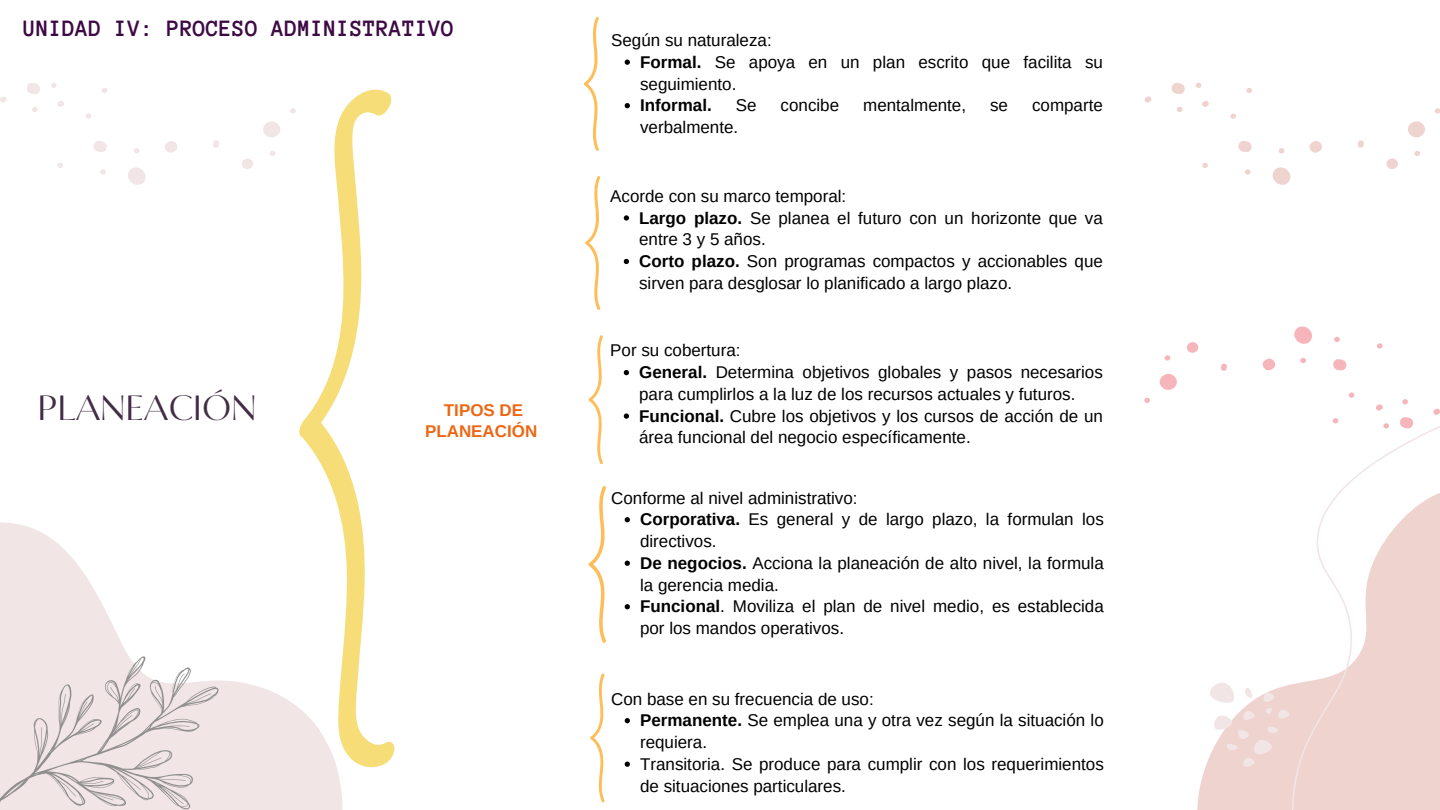
<style>
.page{position:relative;width:1440px;height:810px;background:#fff}
.page>*{position:absolute;margin:0;border:0;box-sizing:border-box;transform-origin:0 0}
.t1{font:35px "Circe Contrast";color:#412d44}
.t2{font:700 24px "Anonymous Pro";color:#3d0a44}
.t3{font:17px/21.8px "Arimo";color:#000}
.t4{font:700 17px/21.8px "Arimo";color:#ed6714;text-align:center}
.t5{font:700 17px "Arimo";color:#000}
.s1{font-weight:700}
</style>
<div class="page">
<svg style="left:0;top:522px;width:343px;height:288px"></svg>
<svg style="left:1144px;top:326px;width:296px;height:100px"></svg>
<svg style="left:1197px;top:684px;width:95px;height:126px;fill:#efd3ce"></svg>
<svg style="left:1209px;top:683px;width:80px;height:85px"></svg>
<svg style="left:1292px;top:426px;width:148px;height:384px;fill:#efd3ce"></svg>
<svg style="left:0;top:622px;width:262px;height:188px;fill:#f1e5e6"></svg>
<svg style="left:1144px;top:82px;width:296px;height:103px"></svg>
<svg style="left:0;top:83px;width:296px;height:102px"></svg>
<svg style="left:297px;top:89px;width:98px;height:680px"></svg>
<svg style="left:625px;top:60px;width:5px;height:5px"></svg>
<svg style="left:625px;top:103px;width:5px;height:5px"></svg>
<svg style="left:584px;top:17px;width:15px;height:134px"></svg>
<svg style="left:585px;top:176px;width:16px;height:134px"></svg>
<svg style="left:624px;top:215px;width:5px;height:6px"></svg>
<svg style="left:624px;top:259px;width:5px;height:5px"></svg>
<svg style="left:624px;top:370px;width:5px;height:5px"></svg>
<svg style="left:624px;top:413px;width:5px;height:6px"></svg>
<svg style="left:625px;top:517px;width:5px;height:5px"></svg>
<svg style="left:625px;top:561px;width:5px;height:5px"></svg>
<svg style="left:625px;top:604px;width:5px;height:5px"></svg>
<svg style="left:589px;top:335px;width:14px;height:130px"></svg>
<svg style="left:589px;top:486px;width:17px;height:157px"></svg>
<svg style="left:625px;top:718px;width:5px;height:5px"></svg>
<svg style="left:625px;top:762px;width:5px;height:5px"></svg>
<svg style="left:590px;top:673px;width:15px;height:130px"></svg>
<h2 class="t2" style="left:23px;top:16px;width:433px">UNIDAD IV: PROCESO ADMINISTRATIVO</h2>
<h1 class="t1" style="left:38px;top:388px;width:220px">PLANEACIÓN</h1>
<p class="t4" style="left:425px;top:399px;width:114px">TIPOS DE<br>PLANEACIÓN</p>
<p class="t3" style="left:611px;top:29px;width:162px">Según su naturaleza:</p>
<p class="t3" style="left:640px;top:51px;width:464px"><span class="s1">Formal.</span> Se apoya en un plan escrito que facilita su seguimiento.</p>
<p class="t5" style="left:640px;top:96px;width:73px">Informal.</p>
<p class="t3" style="left:736px;top:94px;width:22px">Se</p>
<p class="t3" style="left:781px;top:94px;width:60px">concibe</p>
<p class="t3" style="left:863px;top:94px;width:104px">mentalmente,</p>
<p class="t3" style="left:990px;top:94px;width:19px">se</p>
<p class="t3" style="left:1032px;top:94px;width:72px">comparte</p>
<p class="t3" style="left:640px;top:116px;width:100px">verbalmente.</p>
<p class="t3" style="left:610px;top:185px;width:238px">Acorde con su marco temporal:</p>
<p class="t3" style="left:639px;top:207px;width:465px"><span class="s1">Largo plazo.</span> Se planea el futuro con un horizonte que va entre 3 y 5 años.<br><span class="s1">Corto plazo.</span> Son programas compactos y accionables que sirven para desglosar lo planificado a largo plazo.</p>
<p class="t3" style="left:610px;top:340px;width:132px">Por su cobertura:</p>
<p class="t3" style="left:639px;top:361px;width:465px"><span class="s1">General.</span> Determina objetivos globales y pasos necesarios para cumplirlos a la luz de los recursos actuales y futuros.<br><span class="s1">Funcional.</span> Cubre los objetivos y los cursos de acción de un área funcional del negocio específicamente.</p>
<p class="t3" style="left:611px;top:487px;width:248px">Conforme al nivel administrativo:</p>
<p class="t3" style="left:640px;top:509px;width:465px"><span class="s1">Corporativa.</span> Es general y de largo plazo, la formulan los directivos.<br><span class="s1">De negocios.</span> Acciona la planeación de alto nivel, la formula la gerencia media.<br><span class="s1">Funcional</span>. Moviliza el plan de nivel medio, es establecida por los mandos operativos.</p>
<p class="t3" style="left:611px;top:688px;width:264px">Con base en su frecuencia de uso:</p>
<p class="t3" style="left:640px;top:710px;width:465px"><span class="s1">Permanente.</span> Se emplea una y otra vez según la situación lo requiera.<br>Transitoria. Se produce para cumplir con los requerimientos de situaciones particulares.</p>
</div>
